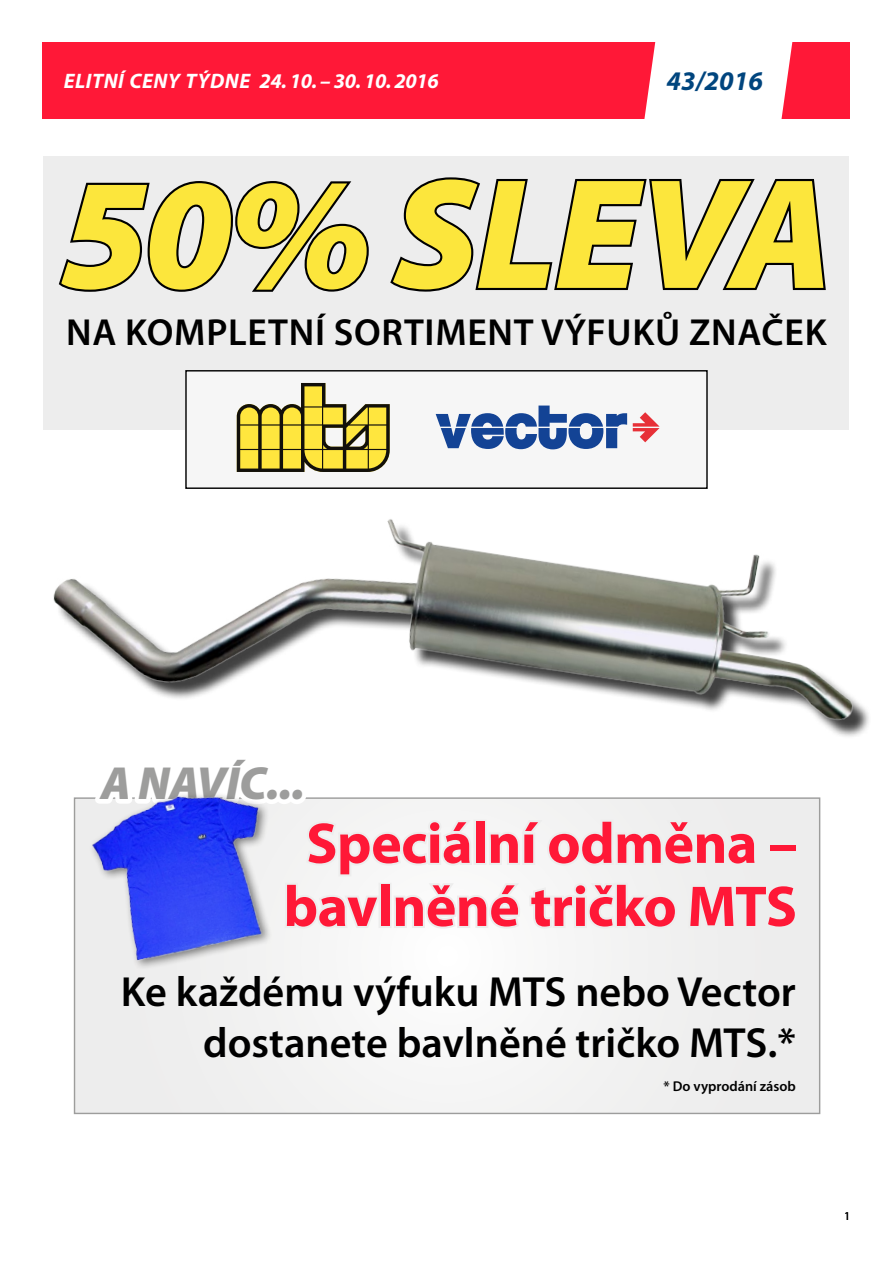
<style>
.page{position:relative;width:893px;height:1263px;background:#fff}
.page>*{position:absolute;margin:0;border:0;box-sizing:border-box;transform-origin:0 0}
.t1{font:italic 900 158.4px "Myriad Pro";letter-spacing:-.01em;color:#fce63c}
.t2{font:700 57.9px/63.2px "Myriad Pro";letter-spacing:-.01em;color:#ff1837;text-align:center}
.t3{font:italic 900 46.65px "Myriad Pro";letter-spacing:-.01em;color:#9d9d9c}
.t4{font:600 42.3px/50.7px "Myriad Pro";color:#000}
.t5{font:600 37.8px "Myriad Pro";letter-spacing:.02em;color:#000}
.t6{font:italic 700 27px "Myriad Pro";color:#00457e}
.t7{font:italic 700 21px "Myriad Pro";letter-spacing:.025em;color:#fff}
.t8{font:600 14.25px "Myriad Pro";color:#000}
.t9{font:12px "Myriad Pro";color:#000}
</style>
<div class="page">
<div style="left:43px;top:43px;width:807px;height:76px;background:#ff1837"></div>
<svg style="left:644px;top:42px;width:149px;height:77px;background:#ffecee"></svg>
<div style="left:44px;top:156px;width:805px;height:274px;background:#ededed"></div>
<svg style="left:58px;top:181px;width:311px;height:111px"></svg>
<svg style="left:390px;top:177px;width:436px;height:115px"></svg>
<div style="left:186px;top:371px;width:521px;height:117px;background:#f6f6f6"></div>
<div style="left:185px;top:370px;width:523px;height:119px;border:1px solid #000"></div>
<img style="left:43px;top:427px;width:826px;height:383px">
<svg style="left:237px;top:383px;width:153px;height:89px"></svg>
<svg style="left:436px;top:405px;width:191px;height:44px"></svg>
<svg style="left:633px;top:412px;width:27px;height:30px"></svg>
<div style="left:75px;top:798px;width:745px;height:315px;background:#f1f1f1"></div>
<img style="left:81px;top:771px;width:188px;height:197px">
<svg style="left:86px;top:748px;width:713px;height:183px"></svg>
<p class="t7" style="left:64px;top:67px;width:376px">ELITNÍ CENY TÝDNE 24. 10. – 30. 10. 2016</p>
<p class="t6" style="left:667px;top:64px;width:98px">43/2016</p>
<h1 class="t1" style="left:59px;top:146px;width:774px">50% SLEVA</h1>
<p class="t5" style="left:66px;top:308px;width:762px">na kompletní sortiment výfuků značek</p>
<p class="t3" style="left:101px;top:758px;width:206px">A NAVÍC...</p>
<h2 class="t2" style="left:284px;top:810px;width:515px">Speciální odměna – bavlněné tričko MTS</h2>
<p class="t4" style="left:121px;top:966px;width:394px">Ke každému výfuku MTS</p>
<p class="t4" style="left:203px;top:966px;width:594px;text-indent:372px">nebo Vector dostanete bavlněné tričko MTS</p>
<p class="t4" style="left:767px;top:1016px;width:30px">.*</p>
<p class="t8" style="left:664px;top:1077px;width:134px">* Do vyprodání zásob</p>
<p class="t9" style="left:844px;top:1209px;width:8px">1</p>
</div>
